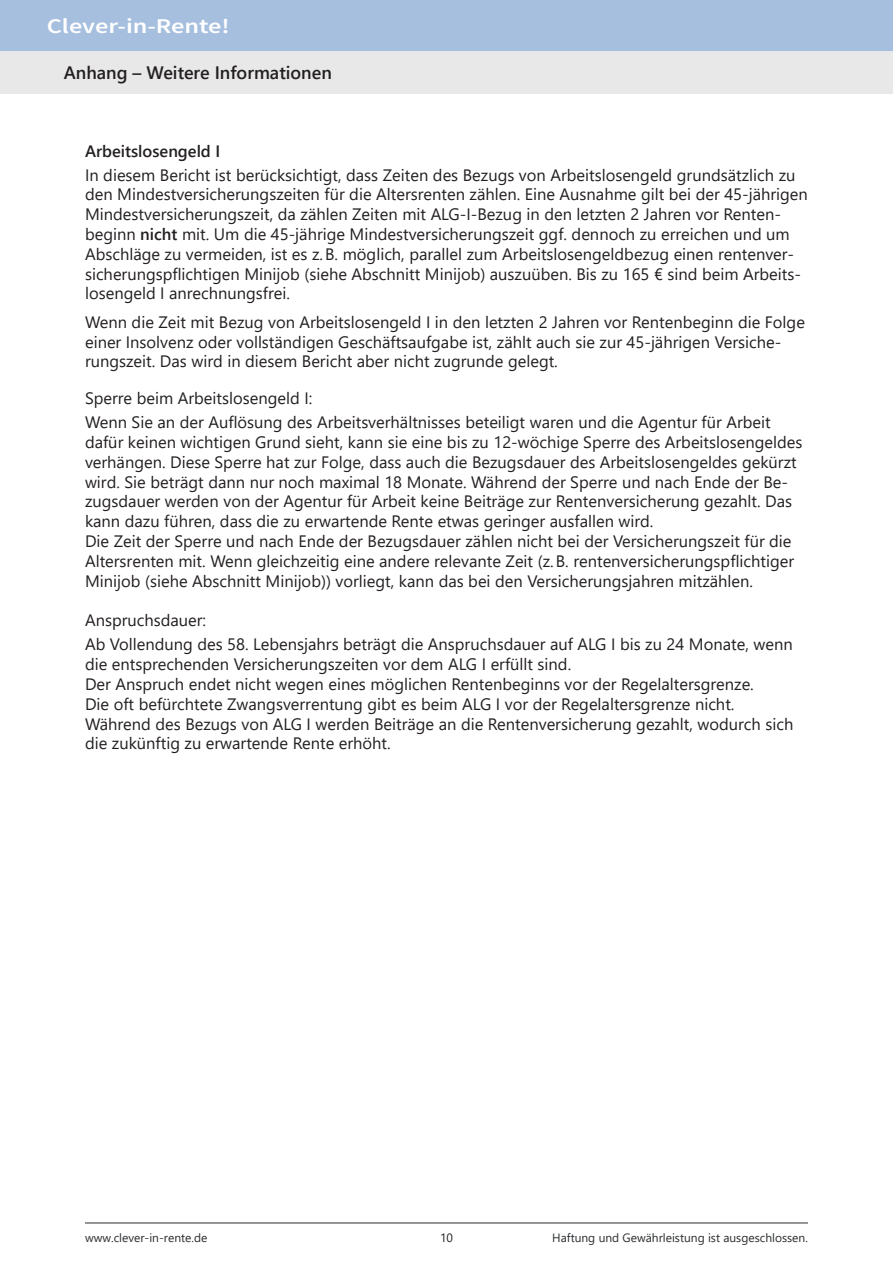
<style>
.page{position:relative;width:893px;height:1263px;background:#fff}
.page>*{position:absolute;margin:0;border:0;box-sizing:border-box;transform-origin:0 0}
.t1{font:21px "Source Sans Variable";letter-spacing:.035em;color:#fff;scale:1.25 1}
.t2{font:600 18px "Segoe UI";color:#231f20}
.t3{font:16.5px/19.8px "Segoe UI";color:#231f20}
.t4{font:600 16.5px "Segoe UI";color:#231f20}
.t5{font:12px "Segoe UI";color:#292c2f}
.t6{font:12px "Segoe UI";color:#231f20}
.s1{font-weight:600}
</style>
<div class="page">
<hr style="left:85px;top:1222px;width:723px;height:1px;background:#292c2f">
<div style="left:0;top:0;width:893px;height:51px;background:#a7bfdf"></div>
<div style="left:0;top:51px;width:893px;height:43px;background:#e8e8e8"></div>
<p class="t1" style="left:47px;top:14px;width:146px">Clever-in-Rente!</p>
<p class="t2" style="left:64px;top:55px;width:270px">Anhang – Weitere Informationen</p>
<p class="t4" style="left:85px;top:135px;width:137px">Arbeitslosengeld I</p>
<p class="t3" style="left:85px;top:163px;width:724px">In diesem Bericht ist berücksichtigt, dass Zeiten des Bezugs von Arbeitslosengeld grundsätzlich zu den Mindestversicherungszeiten für die Altersrenten zählen. Eine Ausnahme gilt bei der 45-jährigen Mindestversicherungszeit, da zählen Zeiten mit ALG-I-Bezug in den letzten 2 Jahren vor Renten&shy;beginn <span class="s1">nicht</span> mit. Um die 45-jährige Mindestversicherungszeit ggf. dennoch zu erreichen und um Abschläge zu vermeiden, ist es z.B. möglich, parallel zum Arbeitslosengeldbezug einen rentenver&shy;sicherungspflichtigen Minijob (siehe Abschnitt Minijob) auszuüben. Bis zu 165 € sind beim Arbeits&shy;losengeld I anrechnungsfrei.</p>
<p class="t3" style="left:85px;top:311px;width:721px">Wenn die Zeit mit Bezug von Arbeitslosengeld I in den letzten 2 Jahren vor Rentenbeginn die Folge einer Insolvenz oder vollständigen Geschäftsaufgabe ist, zählt auch sie zur 45-jährigen Versiche&shy;rungszeit. Das wird in diesem Bericht aber nicht zugrunde gelegt.</p>
<p class="t3" style="left:85px;top:385px;width:687px;line-height:24px">Sperre beim Arbeitslosengeld I:<br>Wenn Sie an der Auflösung des Arbeitsverhältnisses beteiligt waren und die Agentur für Arbeit</p>
<p class="t3" style="left:85px;top:431px;width:719px">dafür keinen wichtigen Grund sieht, kann sie eine bis zu 12-wöchige Sperre des Arbeitslosengeldes verhängen. Diese Sperre hat zur Folge, dass auch die Bezugsdauer des Arbeitslosengeldes gekürzt wird. Sie beträgt dann nur noch maximal 18 Monate. Während der Sperre und nach Ende der Be&shy;zugsdauer werden von der Agentur für Arbeit keine Beiträge zur Rentenversicherung gezahlt. Das kann dazu führen, dass die zu erwartende Rente etwas geringer ausfallen wird.<br>Die Zeit der Sperre und nach Ende der Bezugsdauer zählen nicht bei der Versicherungszeit für die Altersrenten mit. Wenn gleichzeitig eine andere relevante Zeit (z.B. rentenversicherungspflichtiger Minijob (siehe Abschnitt Minijob)) vorliegt, kann das bei den Versicherungsjahren mitzählen.</p>
<p class="t3" style="left:85px;top:607px;width:709px;line-height:24px">Anspruchsdauer:<br>Ab Vollendung des 58. Lebensjahrs beträgt die Anspruchsdauer auf ALG I bis zu 24 Monate, wenn</p>
<p class="t3" style="left:85px;top:653px;width:710px">die entsprechenden Versicherungszeiten vor dem ALG I erfüllt sind.<br>Der Anspruch endet nicht wegen eines möglichen Rentenbeginns vor der Regelaltersgrenze.<br>Die oft befürchtete Zwangsverrentung gibt es beim ALG I vor der Regelaltersgrenze nicht.<br>Während des Bezugs von ALG I werden Beiträge an die Rentenversicherung gezahlt, wodurch sich die zukünftig zu erwartende Rente erhöht.</p>
<p class="t5" style="left:85px;top:1226px;width:124px">www.clever-in-rente.de</p>
<p class="t6" style="left:440px;top:1226px;width:14px">10</p>
<p class="t5" style="left:552px;top:1226px;width:257px">Haftung und Gewährleistung ist ausgeschlossen.</p>
</div>
